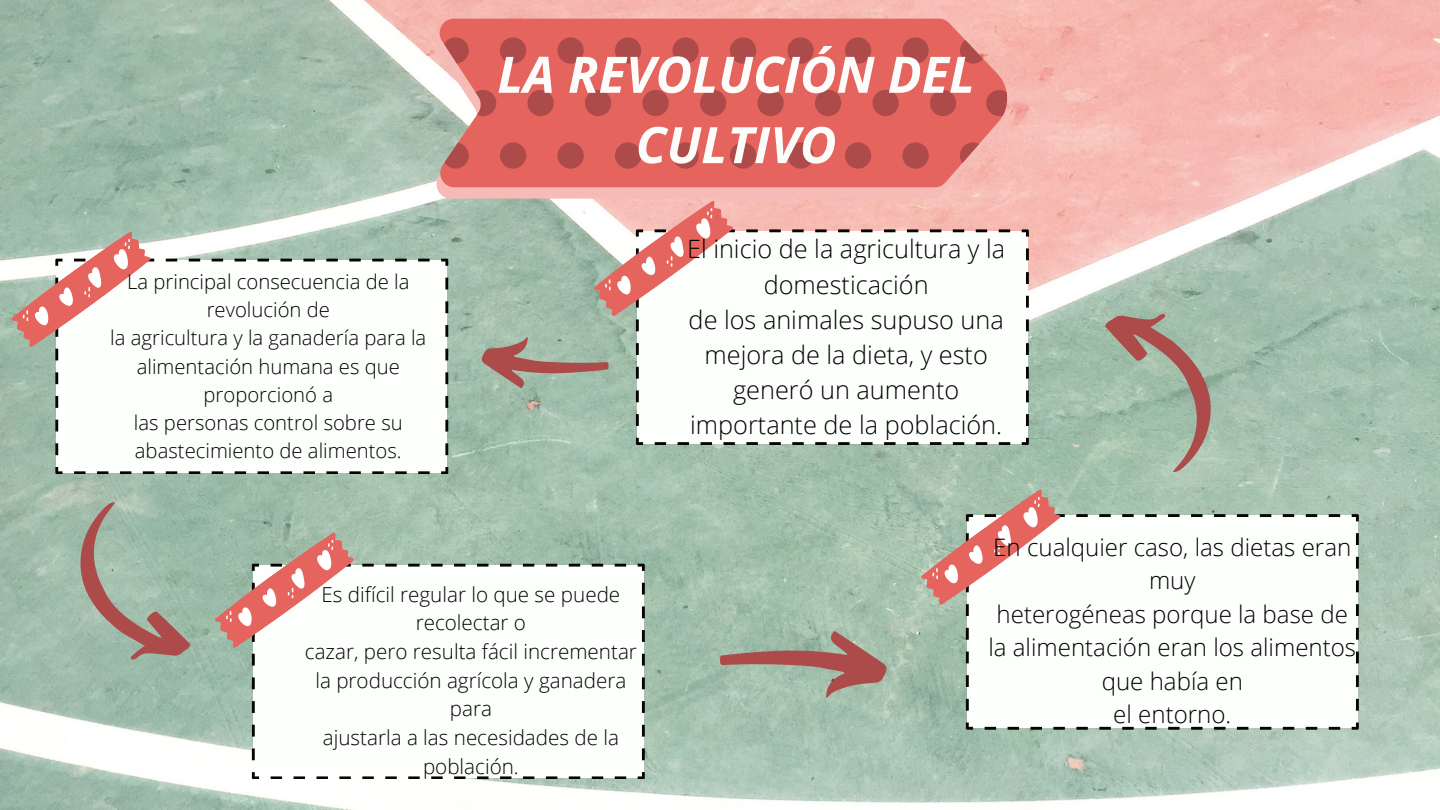
<style>
.page{position:relative;width:1440px;height:810px;background:#fff}
.page>*{position:absolute;margin:0;border:0;box-sizing:border-box;transform-origin:0 0}
.t1{font:italic 700 50.3px/70.4px "Open Sans";color:#fcfcfa;text-align:center}
.t2{font:300 25.3px/35.1px "Open Sans";color:#000;text-align:center}
.t3{font:300 24.1px/33.5px "Open Sans";color:#000;text-align:center}
.t4{font:300 20.6px/28.7px "Open Sans";color:#000;text-align:center}
.t5{font:300 20.3px/28.2px "Open Sans";color:#000;text-align:center}
</style>
<div class="page">
<img style="left:0;top:0;width:1440px;height:810px">
<svg style="left:432px;top:30px;width:572px;height:169px;fill:#f6bbb7"></svg>
<svg style="left:436px;top:19px;width:572px;height:168px;fill:#e5645e"></svg>
<svg style="left:444px;top:37px;width:564px;height:132px;fill:#e5645e"></svg>
<svg style="left:55px;top:259px;width:393px;height:215px"></svg>
<svg style="left:8px;top:230px;width:146px;height:119px"></svg>
<svg style="left:252px;top:564px;width:393px;height:215px"></svg>
<svg style="left:966px;top:514px;width:393px;height:215px"></svg>
<svg style="left:636px;top:229px;width:393px;height:216px"></svg>
<svg style="left:918px;top:488px;width:145px;height:119px"></svg>
<svg style="left:591px;top:199px;width:145px;height:119px"></svg>
<svg style="left:49px;top:500px;width:308px;height:180px"></svg>
<svg style="left:1083px;top:293px;width:159px;height:181px"></svg>
<svg style="left:720px;top:631px;width:166px;height:67px"></svg>
<svg style="left:482px;top:337px;width:127px;height:51px"></svg>
<p class="t5" style="left:110px;top:267px;width:318px">La principal consecuencia de la revolución de<br>la agricultura y la ganadería para la alimentación humana es que proporcionó a<br>las personas control sobre su abastecimiento de alimentos.</p>
<h1 class="t1" style="left:497px;top:38px;width:479px">LA REVOLUCIÓN DEL<br>CULTIVO</h1>
<p class="t2" style="left:687px;top:231px;width:320px">El inicio de la agricultura y la domesticación<br>de los animales supuso una mejora de la dieta, y esto generó un aumento importante de la población.</p>
<p class="t4" style="left:305px;top:579px;width:334px">Es difícil regular lo que se puede recolectar o<br>cazar, pero resulta fácil incrementar la producción agrícola y ganadera para<br>ajustarla a las necesidades de la población.</p>
<p class="t3" style="left:988px;top:530px;width:369px">En cualquier caso, las dietas eran muy<br>heterogéneas porque la base de la alimentación eran los alimentos que había en<br>el entorno.</p>
</div>
